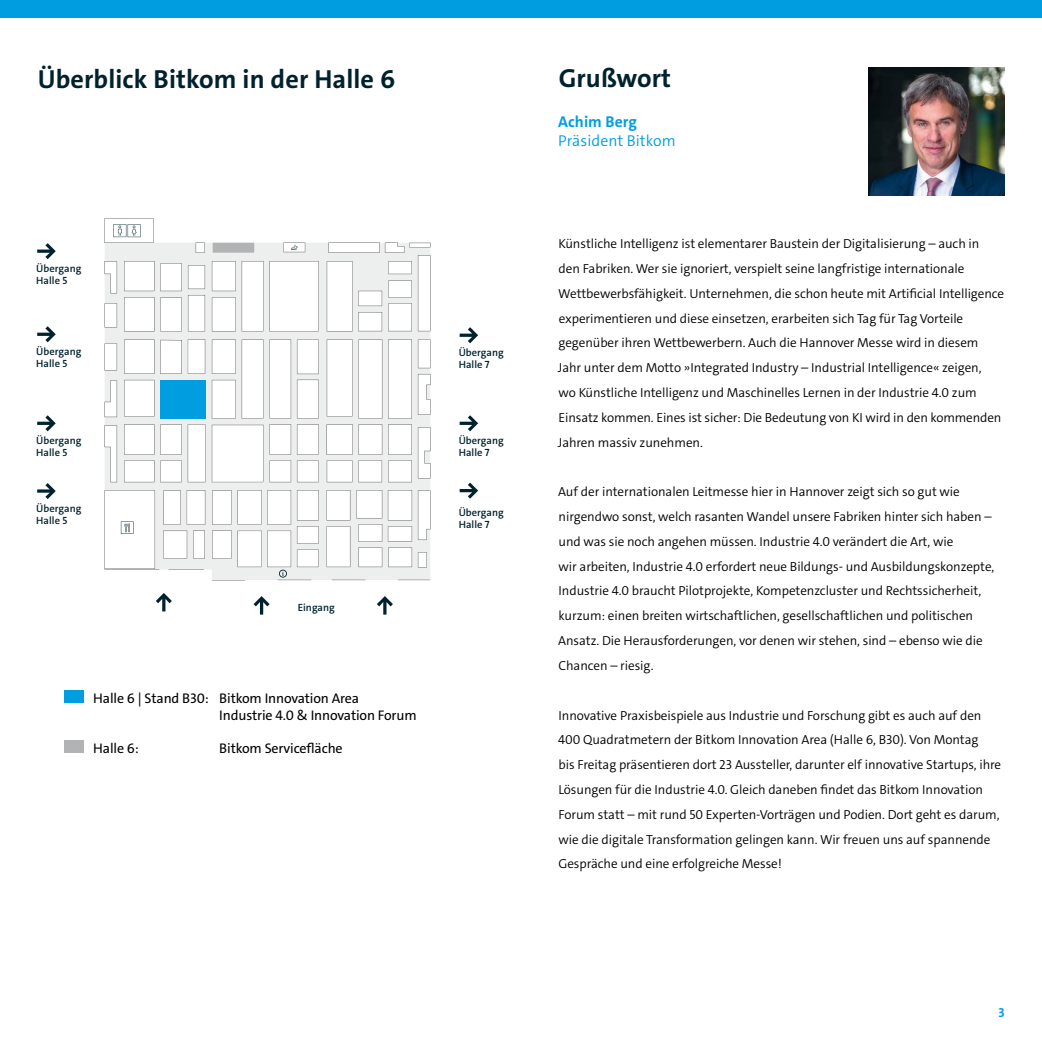
<style>
.page{position:relative;width:1042px;height:1042px;background:#fff}
.page>*{position:absolute;margin:0;border:0;box-sizing:border-box;transform-origin:0 0}
.t1{font:700 26.25px "The Sans C4 s";letter-spacing:.005em;color:#00222d}
.t2{font:300 15.75px "The Sans C4 s";letter-spacing:.005em;color:#009ee0}
.t3{font:700 15.75px "The Sans C4 s";letter-spacing:.005em;color:#009ee0}
.t4{font:14px/17.5px "The Sans C4 s";letter-spacing:-.01em;color:#000}
.t5{font:300 13.12px/24.8px "The Sans C4 s";letter-spacing:-.005em;color:#000}
.t6{font:700 13.12px "The Sans C4 s";color:#009ee0}
.t7{font:600 10.5px/12.6px "The Sans C4 s";letter-spacing:.005em;color:#00222d}
</style>
<div class="page">
<div style="left:0;top:0;width:1042px;height:17px;background:#009ee0"></div>
<img style="left:868px;top:67px;width:137px;height:128px">
<svg style="left:460px;top:327px;width:18px;height:16px"></svg>
<svg style="left:460px;top:415px;width:18px;height:16px"></svg>
<svg style="left:460px;top:482px;width:18px;height:17px"></svg>
<svg style="left:37px;top:326px;width:19px;height:16px"></svg>
<svg style="left:37px;top:243px;width:19px;height:16px"></svg>
<svg style="left:37px;top:415px;width:19px;height:16px"></svg>
<svg style="left:37px;top:483px;width:19px;height:16px"></svg>
<svg style="left:156px;top:593px;width:16px;height:18px"></svg>
<svg style="left:253px;top:596px;width:17px;height:18px"></svg>
<svg style="left:377px;top:596px;width:16px;height:18px"></svg>
<svg style="left:105px;top:243px;width:325px;height:337px;background:#e8e9e9"></svg>
<svg style="left:104px;top:218px;width:50px;height:25px"></svg>
<svg style="left:283px;top:242px;width:22px;height:10px"></svg>
<svg style="left:212px;top:580px;width:33px;height:1px"></svg>
<svg style="left:332px;top:580px;width:34px;height:1px"></svg>
<svg style="left:398px;top:580px;width:32px;height:1px"></svg>
<div style="left:160px;top:380px;width:45px;height:38px;background:#009ee0"></div>
<svg style="left:418px;top:552px;width:9px;height:15px"></svg>
<svg style="left:418px;top:490px;width:12px;height:50px"></svg>
<svg style="left:418px;top:427px;width:12px;height:51px"></svg>
<svg style="left:418px;top:339px;width:12px;height:29px"></svg>
<svg style="left:418px;top:374px;width:12px;height:41px"></svg>
<svg style="left:388px;top:547px;width:24px;height:20px"></svg>
<svg style="left:358px;top:524px;width:24px;height:43px"></svg>
<svg style="left:326px;top:526px;width:24px;height:41px"></svg>
<svg style="left:212px;top:425px;width:51px;height:57px"></svg>
<svg style="left:160px;top:424px;width:22px;height:58px"></svg>
<svg style="left:212px;top:490px;width:49px;height:77px"></svg>
<svg style="left:104px;top:490px;width:101px;height:80px"></svg>
<svg style="left:124px;top:424px;width:30px;height:58px"></svg>
<svg style="left:124px;top:380px;width:30px;height:36px"></svg>
<svg style="left:212px;top:380px;width:24px;height:39px"></svg>
<svg style="left:124px;top:339px;width:30px;height:35px"></svg>
<svg style="left:188px;top:339px;width:17px;height:35px"></svg>
<svg style="left:212px;top:339px;width:24px;height:35px"></svg>
<svg style="left:242px;top:339px;width:21px;height:80px"></svg>
<svg style="left:242px;top:261px;width:21px;height:70px"></svg>
<svg style="left:212px;top:297px;width:24px;height:34px"></svg>
<svg style="left:188px;top:295px;width:17px;height:36px"></svg>
<svg style="left:160px;top:297px;width:22px;height:34px"></svg>
<svg style="left:160px;top:340px;width:22px;height:34px"></svg>
<svg style="left:160px;top:263px;width:22px;height:28px"></svg>
<svg style="left:188px;top:265px;width:17px;height:24px"></svg>
<svg style="left:212px;top:261px;width:24px;height:30px"></svg>
<svg style="left:297px;top:380px;width:22px;height:102px"></svg>
<svg style="left:326px;top:339px;width:56px;height:143px"></svg>
<svg style="left:388px;top:339px;width:24px;height:143px"></svg>
<svg style="left:327px;top:242px;width:103px;height:89px"></svg>
<svg style="left:213px;top:243px;width:41px;height:10px"></svg>
<svg style="left:196px;top:242px;width:9px;height:11px"></svg>
<svg style="left:104px;top:261px;width:13px;height:32px"></svg>
<svg style="left:104px;top:303px;width:13px;height:24px"></svg>
<svg style="left:104px;top:343px;width:13px;height:27px"></svg>
<svg style="left:104px;top:380px;width:13px;height:37px"></svg>
<svg style="left:104px;top:425px;width:13px;height:57px"></svg>
<svg style="left:297px;top:339px;width:22px;height:35px"></svg>
<svg style="left:269px;top:261px;width:50px;height:70px"></svg>
<svg style="left:269px;top:339px;width:22px;height:143px"></svg>
<svg style="left:267px;top:490px;width:52px;height:91px"></svg>
<svg style="left:326px;top:490px;width:24px;height:30px"></svg>
<svg style="left:356px;top:490px;width:26px;height:28px"></svg>
<svg style="left:388px;top:490px;width:24px;height:30px"></svg>
<svg style="left:388px;top:526px;width:24px;height:15px"></svg>
<svg style="left:124px;top:297px;width:30px;height:34px"></svg>
<svg style="left:124px;top:261px;width:30px;height:30px"></svg>
<svg style="left:188px;top:424px;width:17px;height:58px"></svg>
<div style="left:64px;top:690px;width:20px;height:13px;background:#009ee0"></div>
<div style="left:64px;top:740px;width:20px;height:12px;background:#b1b3b4"></div>
<h1 class="t1" style="left:38px;top:62px;width:359px">Überblick Bitkom in der Halle 6</h1>
<p class="t7" style="left:36px;top:262px;width:47px">Übergang<br>Halle 5</p>
<p class="t7" style="left:36px;top:345px;width:47px">Übergang<br>Halle 5</p>
<p class="t7" style="left:459px;top:346px;width:47px">Übergang<br>Halle 7</p>
<p class="t7" style="left:36px;top:434px;width:47px">Übergang<br>Halle 5</p>
<p class="t7" style="left:459px;top:434px;width:47px">Übergang<br>Halle 7</p>
<p class="t7" style="left:36px;top:502px;width:47px">Übergang<br>Halle 5</p>
<p class="t7" style="left:459px;top:506px;width:47px">Übergang<br>Halle 7</p>
<p class="t7" style="left:298px;top:601px;width:39px">Eingang</p>
<p class="t4" style="left:219px;top:689px;width:199px;text-indent:-126px">Halle 6 | Stand B30: Bitkom Innovation Area<br>Industrie 4.0 &amp; Innovation Forum</p>
<p class="t4" style="left:93px;top:739px;width:47px">Halle 6:</p>
<p class="t4" style="left:219px;top:739px;width:125px">Bitkom Servicefläche</p>
<h1 class="t1" style="left:559px;top:61px;width:114px">Grußwort</h1>
<p class="t3" style="left:558px;top:111px;width:80px">Achim Berg</p>
<p class="t2" style="left:558px;top:130px;width:119px">Präsident Bitkom</p>
<p class="t5" style="left:558px;top:231px;width:448px">Künstliche Intelligenz ist elementarer Baustein der Digitalisierung – auch in<br>den Fabriken. Wer sie ignoriert, verspielt seine langfristige internationale Wettbewerbsfähigkeit. Unternehmen, die schon heute mit Artificial Intelligence experimentieren und diese einsetzen, erarbeiten sich Tag für Tag Vorteile gegenüber ihren Wettbewerbern. Auch die Hannover Messe wird in diesem Jahr unter dem Motto »Integrated Industry – Industrial Intelligence« zeigen,<br>wo Künstliche Intelligenz und Maschinelles Lernen in der Industrie 4.0 zum Einsatz kommen. Eines ist sicher: Die Bedeutung von KI wird in den kommenden Jahren massiv zunehmen.</p>
<p class="t5" style="left:558px;top:479px;width:438px">Auf der internationalen Leitmesse hier in Hannover zeigt sich so gut wie nirgendwo sonst, welch rasanten Wandel unsere Fabriken hinter sich haben – und was sie noch angehen müssen. Industrie 4.0 verändert die Art, wie<br>wir arbeiten, Industrie 4.0 erfordert neue Bildungs- und Ausbildungskonzepte, Industrie 4.0 braucht Pilotprojekte, Kompetenzcluster und Rechtssicherheit, kurzum: einen breiten wirtschaftlichen, gesellschaftlichen und politischen Ansatz. Die Herausforderungen, vor denen wir stehen, sind – ebenso wie die Chancen – riesig.</p>
<p class="t5" style="left:558px;top:703px;width:445px">Innovative Praxisbeispiele aus Industrie und Forschung gibt es auch auf den 400 Quadratmetern der Bitkom Innovation Area (Halle 6, B30). Von Montag<br>bis Freitag präsentieren dort 23 Aussteller, darunter elf innovative Startups, ihre Lösungen für die Industrie 4.0. Gleich daneben findet das Bitkom Innovation Forum statt – mit rund 50 Experten-Vorträgen und Podien. Dort geht es darum, wie die digitale Transformation gelingen kann. Wir freuen uns auf spannende Gespräche und eine erfolgreiche Messe!</p>
<p class="t6" style="left:998px;top:1004px;width:8px">3</p>
</div>
